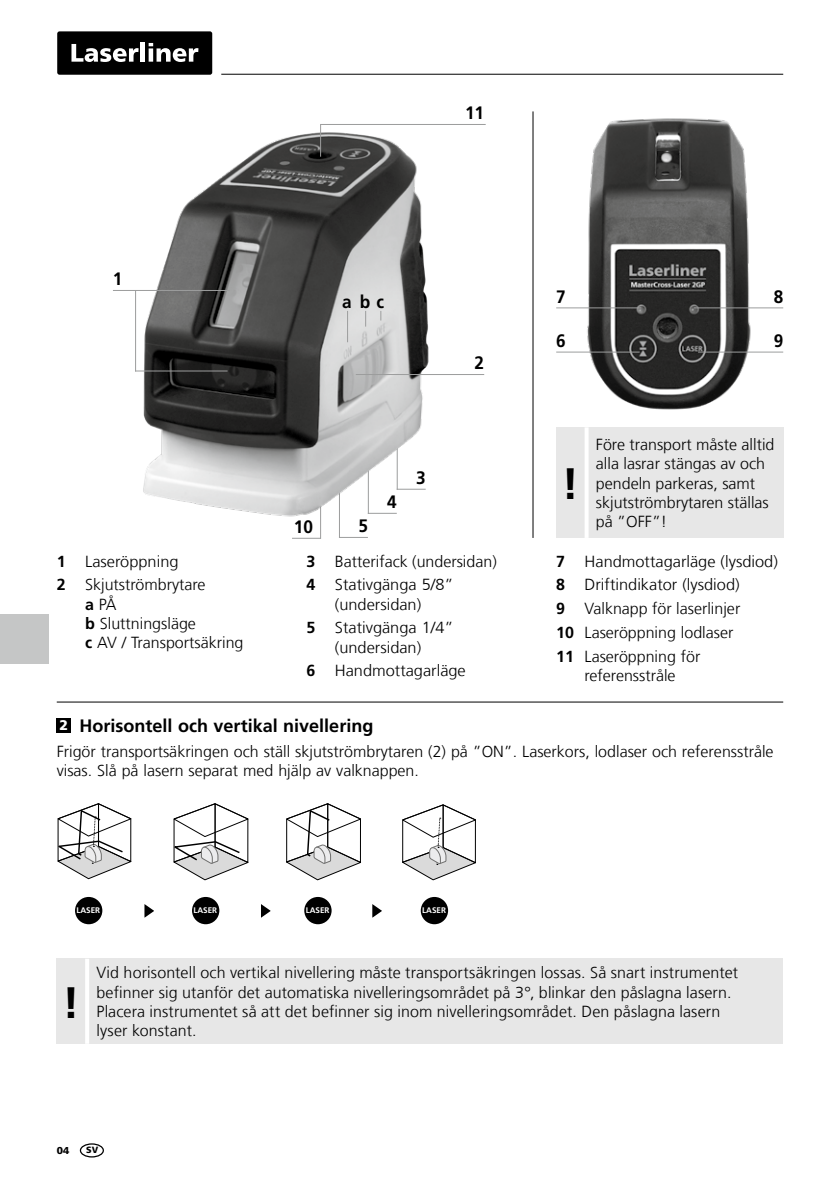
<style>
.page{position:relative;width:840px;height:1191px;background:#fff}
.page>*{position:absolute;margin:0;border:0;box-sizing:border-box;transform-origin:0 0}
.t1{font:700 44px "Frutiger LT Com";color:#000}
.t2{font:700 18px "Frutiger LT Com";color:#000}
.t3{font:700 18px "Frutiger LT Com";color:#000;scale:.95 1}
.t4{font:300 16px/19.2px "Frutiger LT Com";color:#000}
.t5{font:700 16px/23.8px "Frutiger LT Com";color:#000}
.t6{font:900 10px "Frutiger LT Com";color:#000}
.t7{font:900 9px "Frutiger LT Com";color:#000}
.t8{font:700 8px "Frutiger LT Com";color:#fff}
.s1{font-weight:700}
.s2{font-weight:900;font-size:14px;color:#fff}
</style>
<div class="page">
<hr style="left:221px;top:74px;width:561px;height:1px;background:#000">
<div style="left:57px;top:31px;width:155px;height:44px;background:#000;border-radius:2px"></div>
<svg style="left:71px;top:44px;width:67px;height:18px"></svg>
<hr style="left:141px;top:43px;width:4px;height:19px;background:#fff">
<svg style="left:148px;top:43px;width:50px;height:19px"></svg>
<div style="left:0;top:614px;width:48px;height:50px;background:#c5c6c6"></div>
<div style="left:80px;top:1143px;width:24px;height:14px;border:1px solid #000;border-radius:50%"></div>
<hr style="left:57px;top:701px;width:725px;height:1px;background:#000">
<div style="left:57px;top:718px;width:14px;height:14px;background:#000"></div>
<div style="left:57px;top:958px;width:725px;height:85px;background:#e7e7e7"></div>
<hr style="left:85px;top:958px;width:4px;height:85px;background:#fff">
<hr style="left:532px;top:111px;width:1px;height:427px;background:#000">
<img style="left:556px;top:118px;width:198px;height:292px">
<hr style="left:693px;top:307px;width:89px;height:1px;background:#9c9d9d">
<hr style="left:697px;top:351px;width:85px;height:1px;background:#9c9d9d">
<hr style="left:556px;top:307px;width:85px;height:1px;background:#9c9d9d">
<hr style="left:556px;top:351px;width:83px;height:1px;background:#9c9d9d">
<div style="left:556px;top:427px;width:226px;height:111px;background:#e7e7e7"></div>
<svg style="left:585px;top:427px;width:3px;height:111px"></svg>
<hr style="left:339px;top:457px;width:1px;height:81px;background:#9c9d9d">
<svg style="left:340px;top:537px;width:28px;height:1px"></svg>
<hr style="left:320px;top:458px;width:1px;height:81px;background:#9c9d9d">
<svg style="left:292px;top:538px;width:28px;height:1px"></svg>
<img style="left:135px;top:124px;width:351px;height:396px">
<hr style="left:113px;top:290px;width:117px;height:1px;background:#9c9d9d">
<hr style="left:135px;top:370px;width:92px;height:1px;background:#9c9d9d">
<hr style="left:135px;top:290px;width:1px;height:81px;background:#9c9d9d">
<hr style="left:355px;top:374px;width:129px;height:1px;background:#9c9d9d">
<hr style="left:320px;top:124px;width:1px;height:33px;background:#9c9d9d">
<hr style="left:320px;top:124px;width:165px;height:1px;background:#9c9d9d">
<hr style="left:347px;top:311px;width:1px;height:31px;background:#9c9d9d">
<svg style="left:365px;top:311px;width:1px;height:15px"></svg>
<svg style="left:173px;top:803px;width:76px;height:77px"></svg>
<svg style="left:286px;top:803px;width:75px;height:77px"></svg>
<svg style="left:57px;top:803px;width:75px;height:76px"></svg>
<div style="left:75px;top:897px;width:27px;height:27px;background:#000;border-radius:50%"></div>
<div style="left:192px;top:897px;width:27px;height:27px;background:#000;border-radius:50%"></div>
<div style="left:304px;top:897px;width:27px;height:27px;background:#000;border-radius:50%"></div>
<svg style="left:402px;top:804px;width:74px;height:76px"></svg>
<div style="left:420px;top:897px;width:28px;height:27px;background:#000;border-radius:50%"></div>
<svg style="left:144px;top:904px;width:10px;height:14px"></svg>
<svg style="left:261px;top:904px;width:10px;height:14px"></svg>
<svg style="left:372px;top:904px;width:10px;height:14px"></svg>
<p class="t3" style="left:465px;top:102px;width:22px">11</p>
<p class="t3" style="left:113px;top:268px;width:12px">1</p>
<p class="t3" style="left:342px;top:291px;width:46px">abc</p>
<p class="t3" style="left:293px;top:516px;width:22px">10</p>
<p class="t3" style="left:358px;top:515px;width:12px">5</p>
<p class="t3" style="left:387px;top:491px;width:12px">4</p>
<p class="t3" style="left:416px;top:467px;width:12px">3</p>
<p class="t3" style="left:474px;top:352px;width:12px">2</p>
<p class="t4" style="left:85px;top:549px;width:122px;line-height:23.8px">Laseröppning<br>Skjutströmbrytare</p>
<p class="t4" style="left:85px;top:594px;width:160px"><span class="s1">a</span> PÅ<br><span class="s1">b</span> Sluttningsläge<br><span class="s1">c</span> AV / Transportsäkring</p>
<p class="t5" style="left:57px;top:549px;width:10px">1<br>2</p>
<p class="t5" style="left:306px;top:549px;width:10px">3<br>4</p>
<p class="t5" style="left:306px;top:616px;width:10px">5</p>
<p class="t5" style="left:306px;top:659px;width:10px">6</p>
<p class="t4" style="left:334px;top:549px;width:163px;line-height:23.8px">Batterifack (undersidan)<br>Stativgänga 5/8”</p>
<p class="t4" style="left:334px;top:592px;width:120px;line-height:23.8px">(undersidan)<br>Stativgänga 1/4”</p>
<p class="t4" style="left:334px;top:635px;width:132px;line-height:23.8px">(undersidan)<br>Handmottagarläge</p>
<p class="t3" style="left:556px;top:286px;width:12px">7</p>
<p class="t3" style="left:556px;top:330px;width:12px">6</p>
<p class="t3" style="left:773px;top:286px;width:12px">8</p>
<p class="t3" style="left:773px;top:330px;width:12px">9</p>
<h1 class="t1" style="left:561px;top:458px;width:19px">!</h1>
<p class="t5" style="left:556px;top:549px;width:19px">7<br>8<br>9<br>10<br>11</p>
<p class="t4" style="left:595px;top:435px;width:180px">Före transport måste alltid alla lasrar stängas av och pendeln parkeras, samt skjutströmbrytaren ställas på ”OFF”!</p>
<p class="t4" style="left:584px;top:549px;width:195px;line-height:23.8px">Handmottagarläge (lysdiod)<br>Driftindikator (lysdiod)<br>Valknapp för laserlinjer<br>Laseröppning lodlaser<br>Laseröppning för</p>
<p class="t4" style="left:584px;top:666px;width:92px">referensstråle</p>
<p class="t2" style="left:59px;top:715px;width:315px"><span class="s2">2</span> Horisontell och vertikal nivellering</p>
<p class="t4" style="left:57px;top:742px;width:718px">Frigör transportsäkringen och ställ skjutströmbrytaren (2) på ”ON”. Laserkors, lodlaser och referensstråle visas. Slå på lasern separat med hjälp av valknappen.</p>
<p class="t8" style="left:76px;top:906px;width:25px">LASER</p>
<p class="t8" style="left:193px;top:906px;width:25px">LASER</p>
<p class="t8" style="left:305px;top:906px;width:25px">LASER</p>
<p class="t8" style="left:422px;top:906px;width:25px">LASER</p>
<h1 class="t1" style="left:62px;top:976px;width:19px">!</h1>
<p class="t4" style="left:96px;top:963px;width:642px">Vid horisontell och vertikal nivellering måste transportsäkringen lossas. Så snart instrumentet befinner sig utanför det automatiska nivelleringsområdet på 3°, blinkar den påslagna lasern.<br>Placera instrumentet så att det befinner sig inom nivelleringsområdet. Den påslagna lasern lyser konstant.</p>
<p class="t6" style="left:57px;top:1144px;width:14px">04</p>
<p class="t7" style="left:86px;top:1144px;width:14px">SV</p>
</div>
